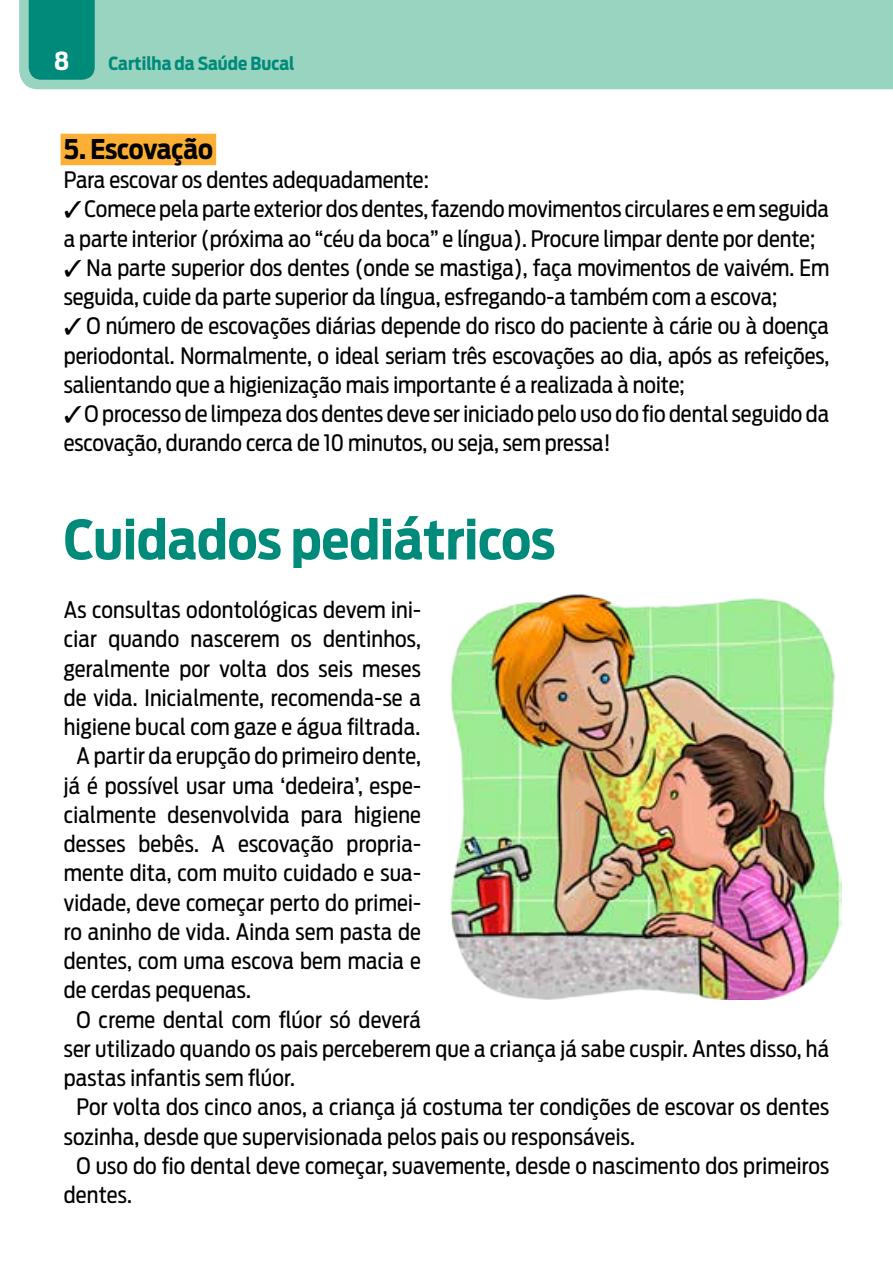
<style>
.page{position:relative;width:893px;height:1276px;background:#fff}
.page>*{position:absolute;margin:0;border:0;box-sizing:border-box;transform-origin:0 0}
.t1{font:700 54px "Antenna Cond";color:#008a7a}
.t2{font:700 27px "Antenna Cond";letter-spacing:-.01em;color:#000}
.t3{font:700 24.75px "Antenna Cond";color:#fff}
.t4{font:22.5px/29.2px "Antenna Cond";letter-spacing:.005em;color:#000}
.t5{font:700 18px "Antenna Cond";color:#008a7a}
</style>
<div class="page">
<div style="left:19px;top:0;width:874px;height:89px;background:#99d4c0"></div>
<div style="left:29px;top:0;width:66px;height:80px;background:#008a7a"></div>
<div style="left:61px;top:134px;width:155px;height:31px;background:#fbaf34"></div>
<img style="left:450px;top:594px;width:392px;height:405px">
<p class="t3" style="left:54px;top:46px;width:17px">8</p>
<p class="t5" style="left:108px;top:52px;width:188px">Cartilha da Saúde Bucal</p>
<p class="t2" style="left:64px;top:133px;width:151px">5. Escovação</p>
<p class="t4" style="left:64px;top:165px;width:367px">Para escovar os dentes adequadamente:</p>
<p class="t4" style="left:64px;top:194px;width:767px">✓ Comece pela parte exterior dos dentes, fazendo movimentos circulares e em seguida a parte interior (próxima ao “céu da boca” e língua). Procure limpar dente por dente;</p>
<p class="t4" style="left:64px;top:253px;width:767px">✓ Na parte superior dos dentes (onde se mastiga), faça movimentos de vaivém. Em seguida, cuide da parte superior da língua, esfregando-a também com a escova;</p>
<p class="t4" style="left:64px;top:311px;width:767px;text-align:justify">✓ O número de escovações diárias depende do risco do paciente à cárie ou à doença periodontal. Normalmente, o ideal seriam três escovações ao dia, após as refeições, salientando que a higienização mais importante é a realizada à noite;</p>
<p class="t4" style="left:64px;top:399px;width:767px">✓ O processo de limpeza dos dentes deve ser iniciado pelo uso do fio dental seguido da escovação, durando cerca de 10 minutos, ou seja, sem pressa!</p>
<h1 class="t1" style="left:64px;top:507px;width:493px">Cuidados pediátricos</h1>
<p class="t4" style="left:64px;top:595px;width:359px">As consultas odontológicas devem ini-</p>
<p class="t4" style="left:64px;top:624px;width:359px">ciar quando nascerem os dentinhos,</p>
<p class="t4" style="left:64px;top:653px;width:359px">geralmente por volta dos seis meses</p>
<p class="t4" style="left:64px;top:683px;width:359px">de vida. Inicialmente, recomenda-se a</p>
<p class="t4" style="left:64px;top:712px;width:358px">higiene bucal com gaze e água filtrada.</p>
<p class="t4" style="left:77px;top:741px;width:346px">A partir da erupção do primeiro dente,</p>
<p class="t4" style="left:64px;top:770px;width:359px">já é possível usar uma ‘dedeira’, espe-</p>
<p class="t4" style="left:64px;top:800px;width:359px">cialmente desenvolvida para higiene</p>
<p class="t4" style="left:64px;top:829px;width:359px">desses bebês. A escovação propria-</p>
<p class="t4" style="left:64px;top:858px;width:359px">mente dita, com muito cuidado e sua-</p>
<p class="t4" style="left:64px;top:887px;width:359px">vidade, deve começar perto do primei-</p>
<p class="t4" style="left:64px;top:917px;width:359px">ro aninho de vida. Ainda sem pasta de</p>
<p class="t4" style="left:64px;top:946px;width:359px">dentes, com uma escova bem macia e</p>
<p class="t4" style="left:64px;top:975px;width:189px">de cerdas pequenas.</p>
<p class="t4" style="left:77px;top:1004px;width:346px">O creme dental com flúor só deverá</p>
<p class="t4" style="left:64px;top:1034px;width:767px">ser utilizado quando os pais perceberem que a criança já sabe cuspir. Antes disso, há</p>
<p class="t4" style="left:64px;top:1063px;width:233px">pastas infantis sem flúor.</p>
<p class="t4" style="left:77px;top:1092px;width:754px">Por volta dos cinco anos, a criança já costuma ter condições de escovar os dentes</p>
<p class="t4" style="left:64px;top:1121px;width:573px">sozinha, desde que supervisionada pelos pais ou responsáveis.</p>
<p class="t4" style="left:77px;top:1151px;width:754px">O uso do fio dental deve começar, suavemente, desde o nascimento dos primeiros</p>
<p class="t4" style="left:64px;top:1180px;width:70px">dentes.</p>
</div>
